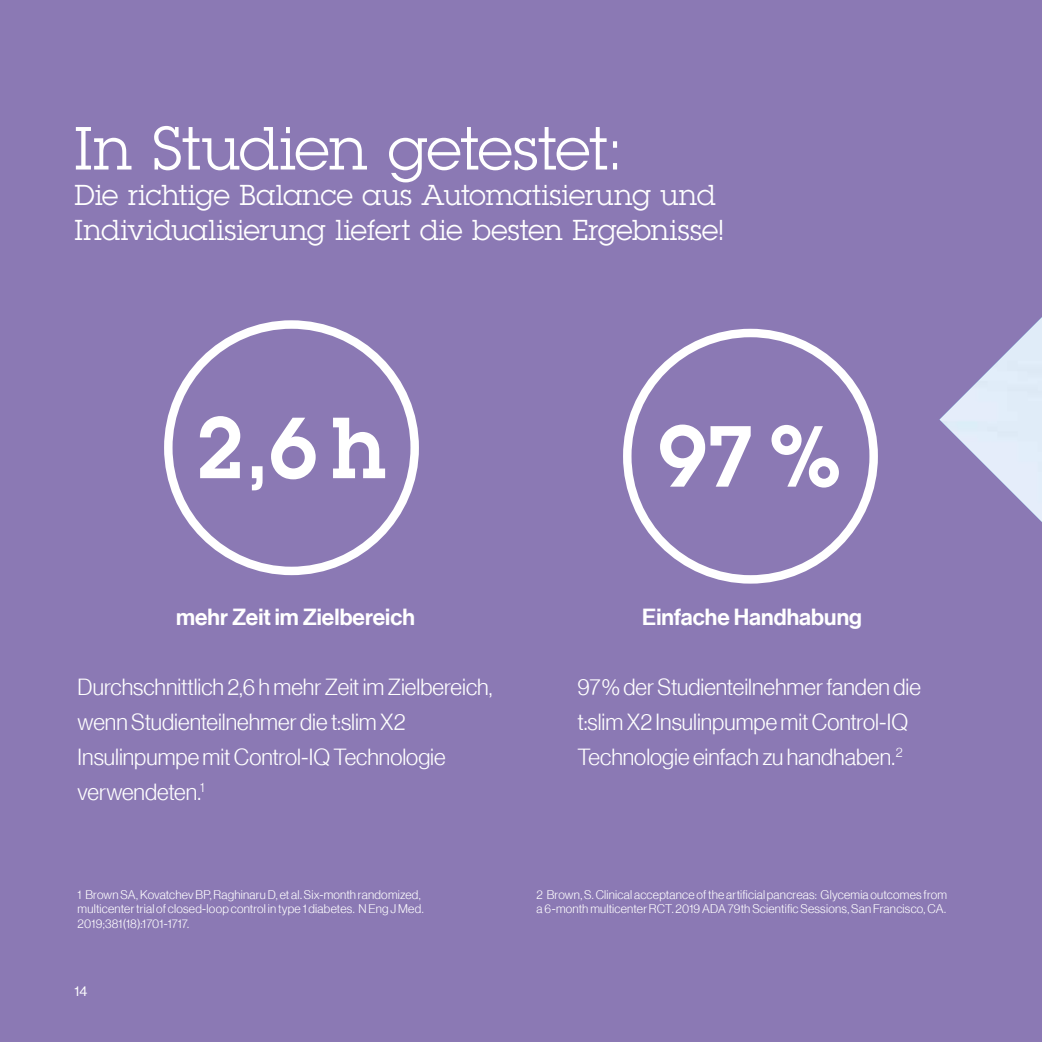
<style>
.page{position:relative;width:1042px;height:1042px;background:#8b79b4}
.page>*{position:absolute;margin:0;border:0;box-sizing:border-box;transform-origin:0 0}
.t1{font:600 84.7px "Lubalin Graph Std";color:#fff}
.t2{font:59.5px "Lubalin Graph Std";letter-spacing:-.01em;color:#fff}
.t3{font:28px/35px "Lubalin Graph Std";color:#fff}
.t4{font:22.75px/35px "N Haas Grotesk DS Std 45 Lt";color:#fff}
.t5{font:22.75px "N Haas Grotesk DS Std 65 Md";letter-spacing:.005em;color:#fff}
.t6{font:14px "N Haas Grotesk DS Std 55 Rg";color:#fff}
.t7{font:12.25px/14.7px "N Haas Grotesk DS Std 45 Lt";letter-spacing:.02em;color:#fff}
</style>
<div class="page">
<img style="left:939px;top:317px;width:103px;height:205px">
<div style="left:164px;top:320px;width:255px;height:255px;border:8px solid #fff;border-radius:50%"></div>
<div style="left:623px;top:329px;width:255px;height:254px;border:8px solid #fff;border-radius:50%"></div>
<h2 class="t2" style="left:74px;top:111px;width:551px">In Studien getestet:</h2>
<h3 class="t3" style="left:74px;top:177px;width:650px">Die richtige Balance aus Automatisierung und<br>Individualisierung liefert die besten Ergebnisse!</h3>
<h1 class="t1" style="left:196px;top:392px;width:192px">2,6 h</h1>
<h1 class="t1" style="left:658px;top:400px;width:185px">97%</h1>
<h3 class="t5" style="left:176px;top:603px;width:240px">mehr Zeit im Zielbereich</h3>
<h3 class="t4" style="left:78px;top:669px;width:416px">Durchschnittlich 2,6 h mehr Zeit im Zielbereich, wenn Studienteilnehmer die t:slim X2<br>Insulinpumpe mit Control-IQ Technologie verwendeten.<sup>1</sup></h3>
<h3 class="t5" style="left:642px;top:603px;width:221px">Einfache Handhabung</h3>
<h3 class="t4" style="left:577px;top:669px;width:345px">97 % der Studienteilnehmer fanden die t:slim X2 Insulinpumpe mit Control-IQ<br>Technologie einfach zu handhaben.<sup>2</sup></h3>
<p class="t7" style="left:78px;top:887px;width:347px">1 Brown SA, Kovatchev BP, Raghinaru D, et al. Six-month randomized, multicenter trial of closed-loop control in type 1 diabetes. N Eng J Med.<br>2019;381(18):1701-1717.</p>
<p class="t7" style="left:536px;top:887px;width:412px">2 Brown, S. Clinical acceptance of the artificial pancreas: Glycemia outcomes from a 6-month multicenter RCT. 2019 ADA 79th Scientific Sessions, San Francisco, CA.</p>
<p class="t6" style="left:74px;top:983px;width:14px">14</p>
</div>
